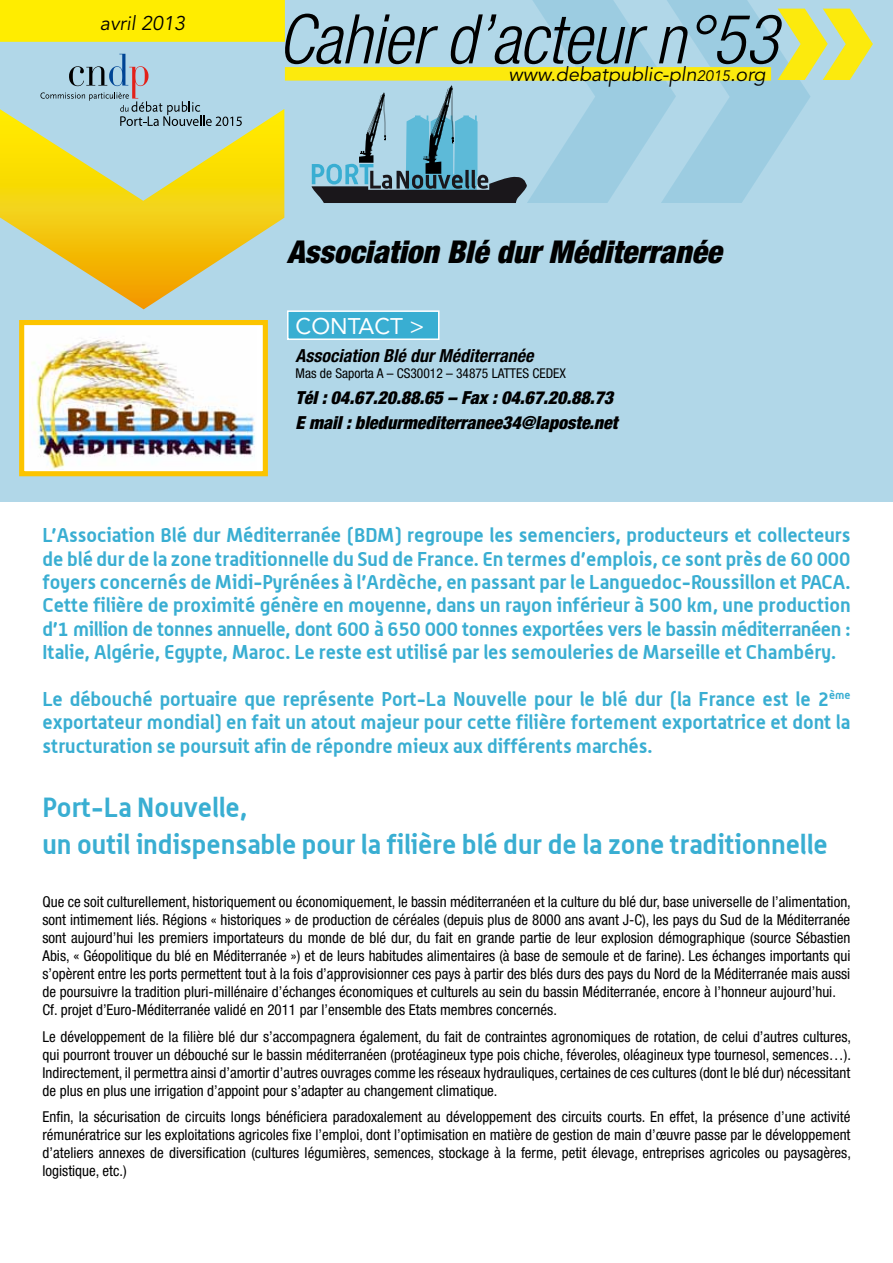
<style>
.page{position:relative;width:893px;height:1263px;background:#fff}
.page>*{position:absolute;margin:0;border:0;box-sizing:border-box;transform-origin:0 0}
.t1{font:italic 300 condensed 68.55px "Helvetica Neue";letter-spacing:-.01em;color:#000}
.t2{font:italic 900 condensed 31.5px "Helvetica Neue";color:#000}
.t3{font:700 27px/37.5px "Alwyn";color:#39aed2}
.t4{font:22.5px "Avenir";color:#fff}
.t5{font:italic 19.8px "Avenir";color:#000}
.t6{font:700 19.5px/23.4px "Alwyn";color:#39aed2;text-align:justify}
.t7{font:italic 900 condensed 18px/25.5px "Helvetica Neue";color:#000}
.t8{font:italic 700 condensed 18px "Helvetica Neue";color:#000}
.t9{font:condensed 15px/18px "Helvetica Neue";color:#000;text-align:justify}
.t10{font:condensed 13.5px "Helvetica Neue";color:#000}
.s1{font-size:15px}
</style>
<div class="page">
<div style="left:0;top:0;width:893px;height:502px;background:#b1d7e8"></div>
<svg style="left:527px;top:0;width:283px;height:203px;fill:#9ccce1"></svg>
<svg style="left:0;top:0;width:285px;height:309px"></svg>
<svg style="left:40px;top:54px;width:202px;height:72px"></svg>
<div style="left:285px;top:67px;width:486px;height:14px;background:#fcea0d"></div>
<svg style="left:778px;top:9px;width:95px;height:71px"></svg>
<svg style="left:312px;top:85px;width:215px;height:118px"></svg>
<div style="left:287px;top:310px;width:152px;height:30px;background:#39aed2;border:2px solid #fff"></div>
<div style="left:22px;top:323px;width:243px;height:151px;background:#fff"></div>
<img style="left:31px;top:337px;width:224px;height:133px">
<div style="left:19px;top:320px;width:249px;height:156px;border:5px solid #fcc400"></div>
<h3 class="t5" style="left:100px;top:12px;width:87px">avril 2013</h3>
<h1 class="t1" style="left:278px;top:0;width:502px">Cahier d’acteur n°53</h1>
<h3 class="t5" style="left:509px;top:63px;width:259px">www.debatpublic-pln<span class="s1">2015</span>.org</h3>
<h2 class="t2" style="left:287px;top:233px;width:436px">Association Blé dur Méditerranée</h2>
<h3 class="t4" style="left:296px;top:313px;width:130px">CONTACT &gt;</h3>
<p class="t8" style="left:296px;top:344px;width:239px">Association Blé dur Méditerranée</p>
<p class="t10" style="left:296px;top:365px;width:272px">Mas de Saporta A – CS30012 – 34875 LATTES CEDEX</p>
<p class="t7" style="left:296px;top:384px;width:323px">Tél : 04.67.20.88.65 – Fax : 04.67.20.88.73<br>E mail : bledurmediterranee34@laposte.net</p>
<p class="t6" style="left:43px;top:523px;width:810px">L’Association Blé dur Méditerranée (BDM) regroupe les semenciers, producteurs et collecteurs de blé dur de la zone traditionnelle du Sud de France. En termes d’emplois, ce sont près de 60 000 foyers concernés de Midi-Pyrénées à l’Ardèche, en passant par le Languedoc-Roussillon et PACA.<br>Cette filière de proximité génère en moyenne, dans un rayon inférieur à 500 km, une production d’1 million de tonnes annuelle, dont 600 à 650 000 tonnes exportées vers le bassin méditerranéen :<br>Italie, Algérie, Egypte, Maroc. Le reste est utilisé par les semouleries de Marseille et Chambéry.</p>
<p class="t6" style="left:43px;top:687px;width:809px">Le débouché portuaire que représente Port-La Nouvelle pour le blé dur (la France est le 2<sup>ème </sup>exportateur mondial) en fait un atout majeur pour cette filière fortement exportatrice et dont la structuration se poursuit afin de répondre mieux aux différents marchés.</p>
<h3 class="t3" style="left:43px;top:788px;width:787px">Port-La Nouvelle,<br>un outil indispensable pour la filière blé dur de la zone traditionnelle</h3>
<p class="t9" style="left:43px;top:893px;width:810px;text-align:left">Que ce soit culturellement, historiquement ou économiquement, le bassin méditerranéen et la culture du blé dur, base universelle de l’alimentation, sont intimement liés. Régions « historiques » de production de céréales (depuis plus de 8000 ans avant J-C), les pays du Sud de la Méditerranée sont aujourd’hui les premiers importateurs du monde de blé dur, du fait en grande partie de leur explosion démographique (source Sébastien Abis, « Géopolitique du blé en Méditerranée ») et de leurs habitudes alimentaires (à base de semoule et de farine). Les échanges importants qui s’opèrent entre les ports permettent tout à la fois d’approvisionner ces pays à partir des blés durs des pays du Nord de la Méditerranée mais aussi de poursuivre la tradition pluri-millénaire d’échanges économiques et culturels au sein du bassin Méditerranée, encore à l’honneur aujourd’hui.<br>Cf. projet d’Euro-Méditerranée validé en 2011 par l’ensemble des Etats membres concernés.</p>
<p class="t9" style="left:43px;top:1027px;width:810px">Le développement de la filière blé dur s’accompagnera également, du fait de contraintes agronomiques de rotation, de celui d’autres cultures, qui pourront trouver un débouché sur le bassin méditerranéen (protéagineux type pois chiche, féveroles, oléagineux type tournesol, semences…).<br>Indirectement, il permettra ainsi d’amortir d’autres ouvrages comme les réseaux hydrauliques, certaines de ces cultures (dont le blé dur) nécessitant de plus en plus une irrigation d’appoint pour s’adapter au changement climatique.</p>
<p class="t9" style="left:43px;top:1108px;width:810px">Enfin, la sécurisation de circuits longs bénéficiera paradoxalement au développement des circuits courts. En effet, la présence d’une activité rémunératrice sur les exploitations agricoles fixe l’emploi, dont l’optimisation en matière de gestion de main d’œuvre passe par le développement d’ateliers annexes de diversification (cultures légumières, semences, stockage à la ferme, petit élevage, entreprises agricoles ou paysagères, logistique, etc.)</p>
</div>
